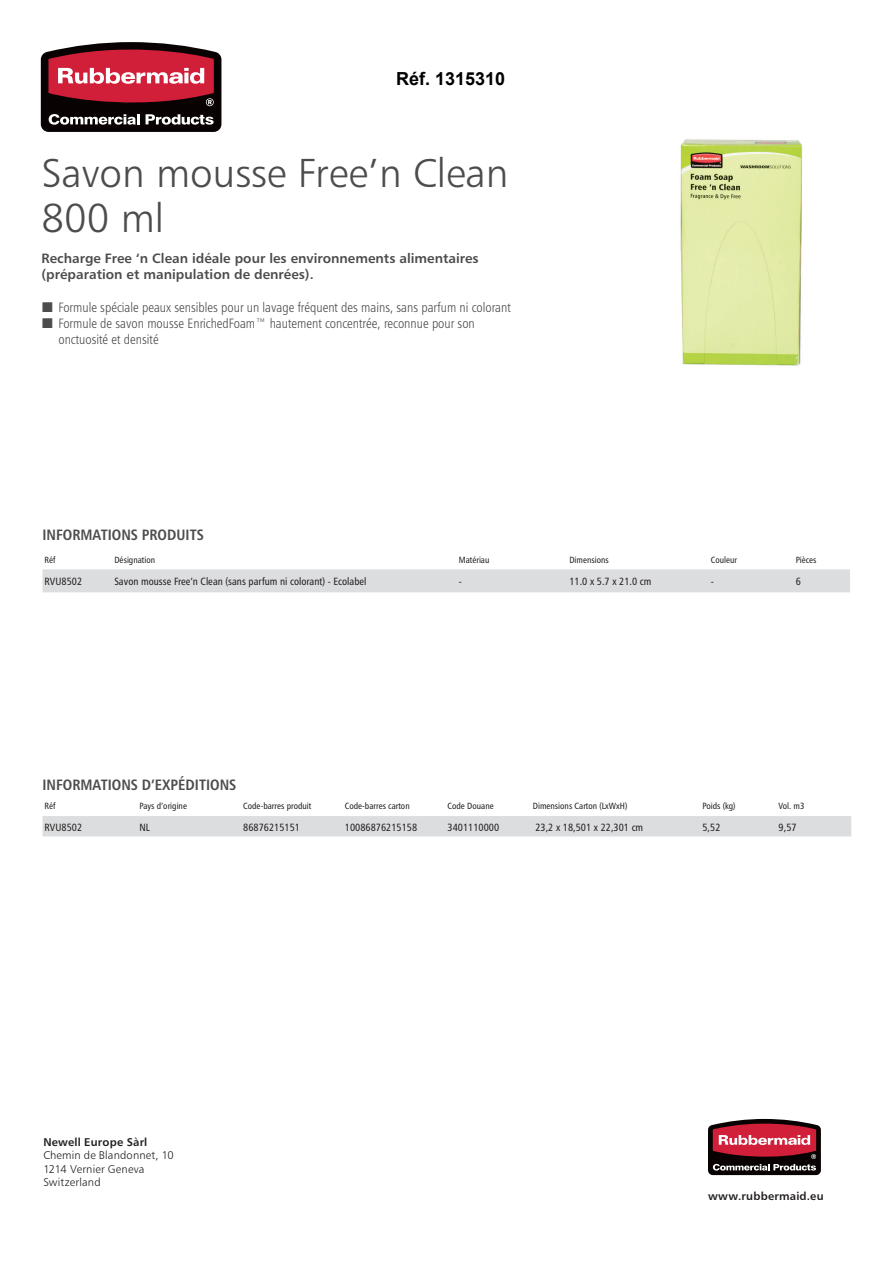
<style>
.page{position:relative;width:893px;height:1263px;background:#fff}
.page>*{position:absolute;margin:0;border:0;box-sizing:border-box;transform-origin:0 0}
.t1{font:40.5px/45px "Humanist 777 BT Light B";color:#4b4c4d}
.t2{font:700 18px "Arial";color:#000}
.t3{font:15px "Humanist 777 BT Bold Condensed B";color:#4b4c4d}
.t4{font:13.5px/16.2px "Humanist 777 BT Light Condensed B";color:#4b4c4d}
.t5{font:13.5px/16.2px "Humanist 777 BT Bold B";color:#4b4c4d}
.t6{font:11.25px/13.5px "Humanist 777 BT Light B";letter-spacing:.015em;color:#231f20}
.t7{font:11.25px "Humanist 777 BT Bold B";letter-spacing:.02em;color:#231f20}
.t8{font:10.5px "Humanist 777 BT Roman Condensed B";color:#231f20}
.t9{font:9px "Humanist 777 BT Roman Condensed B";color:#231f20}
</style>
<div class="page">
<img style="left:680px;top:139px;width:123px;height:227px">
<div style="left:43px;top:569px;width:807px;height:23px;background:#dcdddf"></div>
<div style="left:43px;top:816px;width:808px;height:20px;background:#dcdddf"></div>
<svg style="left:708px;top:1119px;width:113px;height:56px;background:#823742"></svg>
<svg style="left:41px;top:42px;width:180px;height:90px;background:#843843"></svg>
<h2 class="t2" style="left:396px;top:68px;width:111px">Réf. 1315310</h2>
<h1 class="t1" style="left:41px;top:150px;width:468px">Savon mousse Free’n Clean<br>800 ml</h1>
<p class="t5" style="left:41px;top:250px;width:439px">Recharge Free ‘n Clean idéale pour les environnements alimentaires (préparation et manipulation de denrées).</p>
<p class="t4" style="left:58px;top:299px;width:454px">Formule spéciale peaux sensibles pour un lavage fréquent des mains, sans parfum ni colorant<br>Formule de savon mousse EnrichedFoam™ hautement concentrée, reconnue pour son onctuosité et densité</p>
<p class="t3" style="left:43px;top:525px;width:163px">INFORMATIONS PRODUITS</p>
<p class="t9" style="left:45px;top:554px;width:12px">Réf</p>
<p class="t9" style="left:114px;top:554px;width:42px">Désignation</p>
<p class="t9" style="left:459px;top:554px;width:32px">Matériau</p>
<p class="t9" style="left:569px;top:554px;width:41px">Dimensions</p>
<p class="t9" style="left:711px;top:554px;width:28px">Couleur</p>
<p class="t9" style="left:796px;top:554px;width:22px">Pièces</p>
<p class="t8" style="left:45px;top:575px;width:39px">RVU8502</p>
<p class="t8" style="left:114px;top:575px;width:254px">Savon mousse Free’n Clean (sans parfum ni colorant) - Ecolabel</p>
<p class="t8" style="left:459px;top:575px;width:5px">-</p>
<p class="t8" style="left:569px;top:575px;width:84px">11.0 x 5.7 x 21.0 cm</p>
<p class="t8" style="left:711px;top:575px;width:5px">-</p>
<p class="t8" style="left:796px;top:575px;width:7px">6</p>
<p class="t3" style="left:43px;top:775px;width:195px">INFORMATIONS D’EXPÉDITIONS</p>
<p class="t9" style="left:45px;top:801px;width:12px">Réf</p>
<p class="t9" style="left:139px;top:801px;width:49px">Pays d’origine</p>
<p class="t9" style="left:243px;top:801px;width:70px">Code-barres produit</p>
<p class="t9" style="left:345px;top:801px;width:66px">Code-barres carton</p>
<p class="t9" style="left:448px;top:801px;width:48px">Code Douane</p>
<p class="t9" style="left:533px;top:801px;width:96px">Dimensions Carton (LxWxH)</p>
<p class="t9" style="left:702px;top:801px;width:35px">Poids (kg)</p>
<p class="t9" style="left:779px;top:801px;width:27px">Vol. m3</p>
<p class="t8" style="left:45px;top:820px;width:39px">RVU8502</p>
<p class="t8" style="left:139px;top:820px;width:12px">NL</p>
<p class="t8" style="left:243px;top:820px;width:58px">86876215151</p>
<p class="t8" style="left:345px;top:820px;width:74px">10086876215158</p>
<p class="t8" style="left:448px;top:820px;width:53px">3401110000</p>
<p class="t8" style="left:535px;top:820px;width:109px">23,2 x 18,501 x 22,301 cm</p>
<p class="t8" style="left:702px;top:820px;width:20px">5,52</p>
<p class="t8" style="left:779px;top:820px;width:20px">9,57</p>
<p class="t7" style="left:43px;top:1135px;width:106px">Newell Europe Sàrl</p>
<p class="t6" style="left:43px;top:1148px;width:132px">Chemin de Blandonnet, 10<br>1214 Vernier Geneva<br>Switzerland</p>
<p class="t7" style="left:708px;top:1189px;width:117px">www.rubbermaid.eu</p>
</div>
